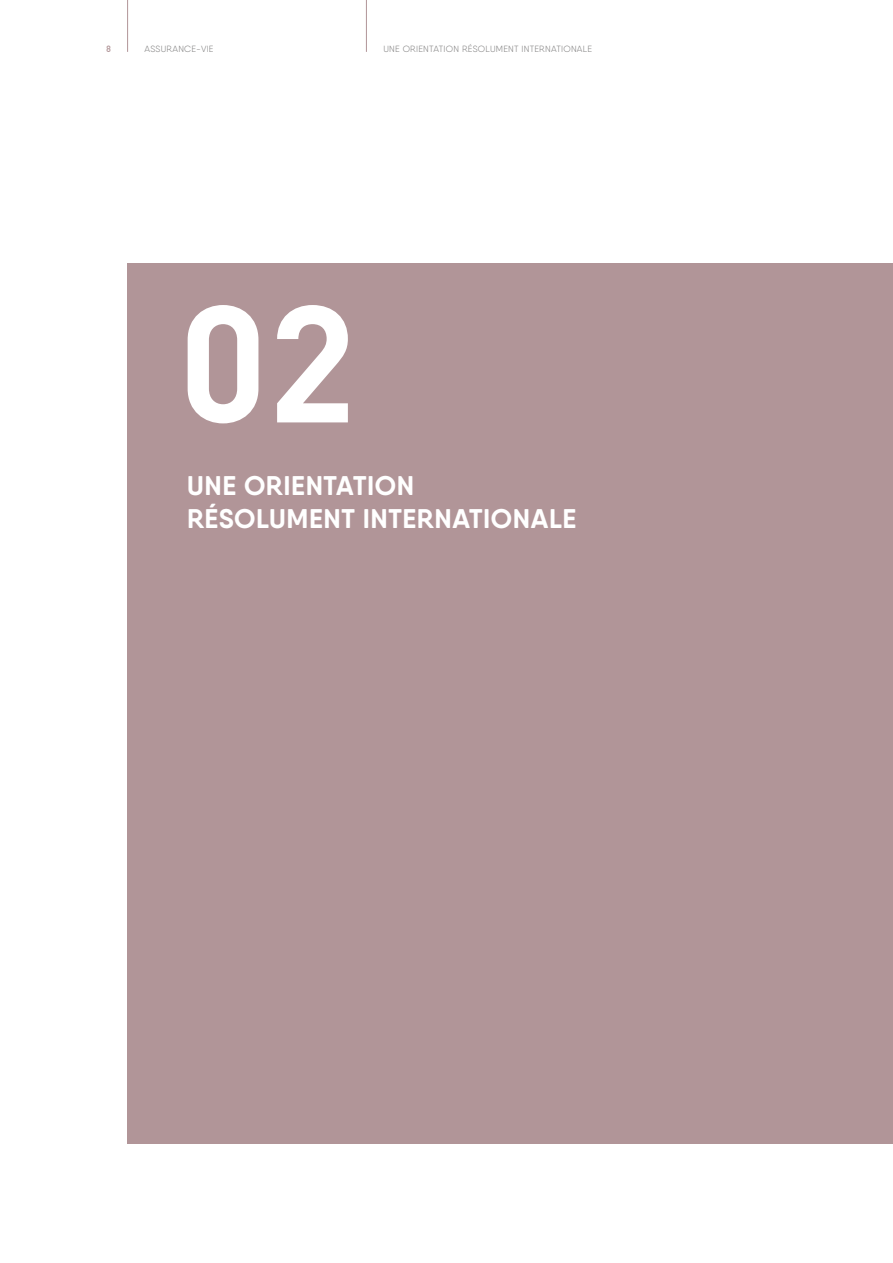
<style>
.page{position:relative;width:893px;height:1263px;background:#fff}
.page>*{position:absolute;margin:0;border:0;box-sizing:border-box;transform-origin:0 0}
.t1{font:700 163.5px "DIN";color:#fff}
.t2{font:700 27px/32.4px "Qanelas Soft";letter-spacing:.02em;color:#fff}
.t3{font:300 9px "Qanelas Soft";letter-spacing:.025em;color:#7c7b7b}
.t4{font:700 9px "DIN Alternate";color:#b19598}
</style>
<div class="page">
<hr style="left:127px;top:0;width:1px;height:52px;background:#b19598">
<hr style="left:366px;top:0;width:1px;height:52px;background:#b19598">
<div style="left:128px;top:264px;width:765px;height:880px;background:#b19598"></div>
<p class="t4" style="left:107px;top:42px;width:6px">8</p>
<p class="t3" style="left:145px;top:43px;width:71px">ASSURANCE-VIE</p>
<p class="t3" style="left:383px;top:43px;width:210px">UNE ORIENTATION RÉSOLUMENT INTERNATIONALE</p>
<h1 class="t1" style="left:179px;top:256px;width:179px">02</h1>
<h2 class="t2" style="left:187px;top:469px;width:391px">UNE ORIENTATION<br>RÉSOLUMENT INTERNATIONALE</h2>
</div>
